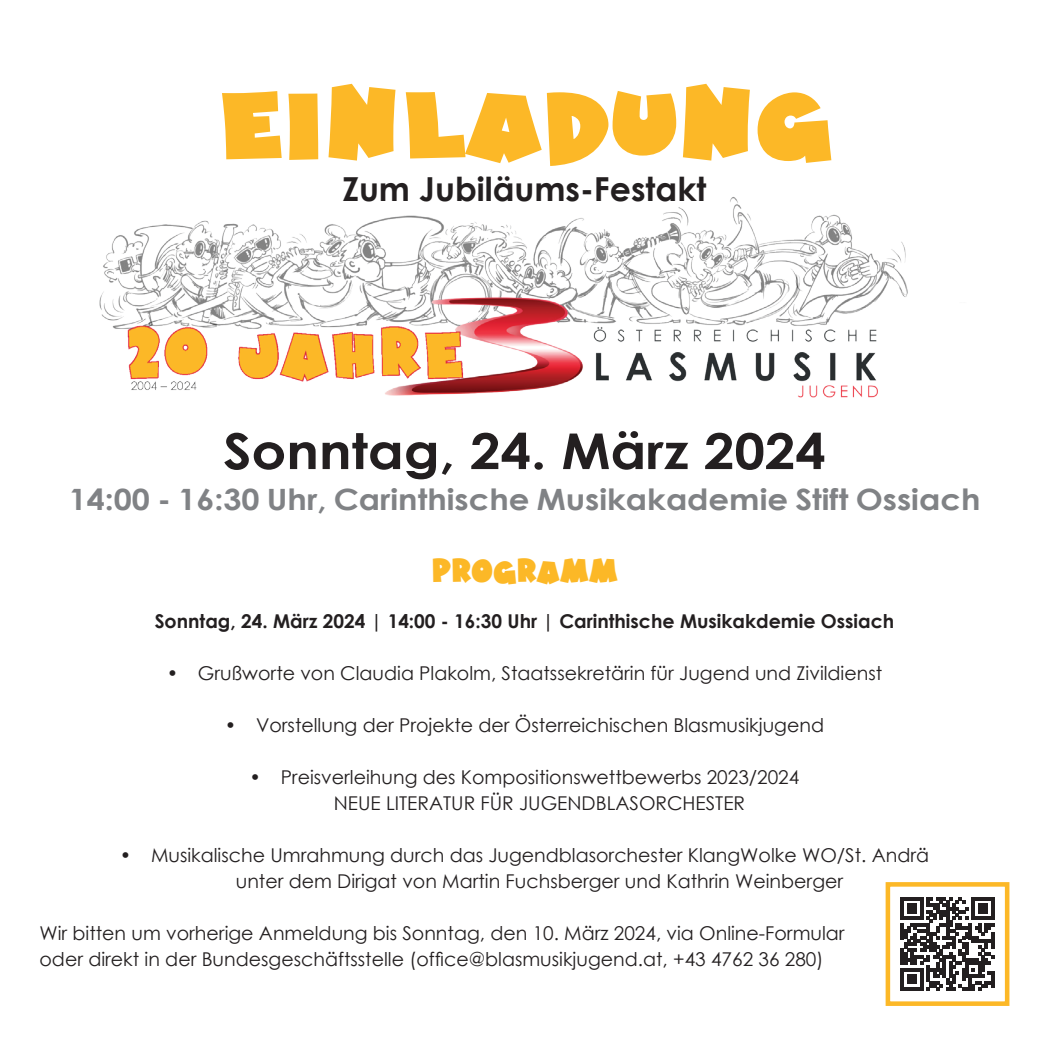
<style>
.page{position:relative;width:1049px;height:1049px;background:#fff}
.page>*{position:absolute;margin:0;border:0;box-sizing:border-box;transform-origin:0 0}
.t1{font:93.75px "Hot Mustard BTN";color:#fcb827;scale:1.1 1}
.t2{font:700 49.5px "Century Gothic";color:#231f20;scale:1.1 1}
.t3{font:700 33px "Century Gothic";color:#231f20}
.t4{font:31.25px "Hot Mustard BTN";color:#fcb827}
.t5{font:700 29.25px "Century Gothic";color:#808285;scale:1.1 1}
.t6{font:19px/26px "Century Gothic";color:#231f20}
.t7{font:700 19px "Century Gothic";color:#231f20}
</style>
<div class="page">
<img style="left:99px;top:197px;width:809px;height:201px">
<svg style="left:901px;top:897px;width:93px;height:94px"></svg>
<hr style="left:991px;top:971px;width:3px;height:16px;background:#231f20">
<div style="left:885px;top:882px;width:124px;height:124px;border:5px solid #fcb827"></div>
<h1 class="t1" style="left:217px;top:46px;width:561px">EINLADUNG</h1>
<h3 class="t3" style="left:342px;top:164px;width:365px">Zum Jubiläums-Festakt</h3>
<h2 class="t2" style="left:223px;top:413px;width:549px">Sonntag, 24. März 2024</h2>
<h3 class="t5" style="left:69px;top:477px;width:830px">14:00 - 16:30 Uhr, Carinthische Musikakademie Stift Ossiach</h3>
<h3 class="t4" style="left:431px;top:545px;width:188px">PROGRAMM</h3>
<p class="t7" style="left:155px;top:607px;width:741px">Sonntag, 24. März 2024 | 14:00 - 16:30 Uhr | Carinthische Musikakdemie Ossiach</p>
<p class="t6" style="left:167px;top:660px;width:717px">• Grußworte von Claudia Plakolm, Staatssekretärin für Jugend und Zivildienst</p>
<p class="t6" style="left:225px;top:712px;width:601px">• Vorstellung der Projekte der Österreichischen Blasmusikjugend</p>
<p class="t6" style="left:334px;top:764px;width:467px;text-indent:-84px">• Preisverleihung des Kompositionswettbewerbs 2023/2024<br>NEUE LITERATUR FÜR JUGENDBLASORCHESTER</p>
<p class="t6" style="left:236px;top:842px;width:695px;text-indent:-116px">• Musikalische Umrahmung durch das Jugendblasorchester KlangWolke WO/St. Andrä unter dem Dirigat von Martin Fuchsberger und Kathrin Weinberger</p>
<p class="t6" style="left:40px;top:919px;width:807px">Wir bitten um vorherige Anmeldung bis Sonntag, den 10. März 2024, via Online-Formular oder direkt in der Bundesgeschäftsstelle (office@blasmusikjugend.at, +43 4762 36 280)</p>
</div>
